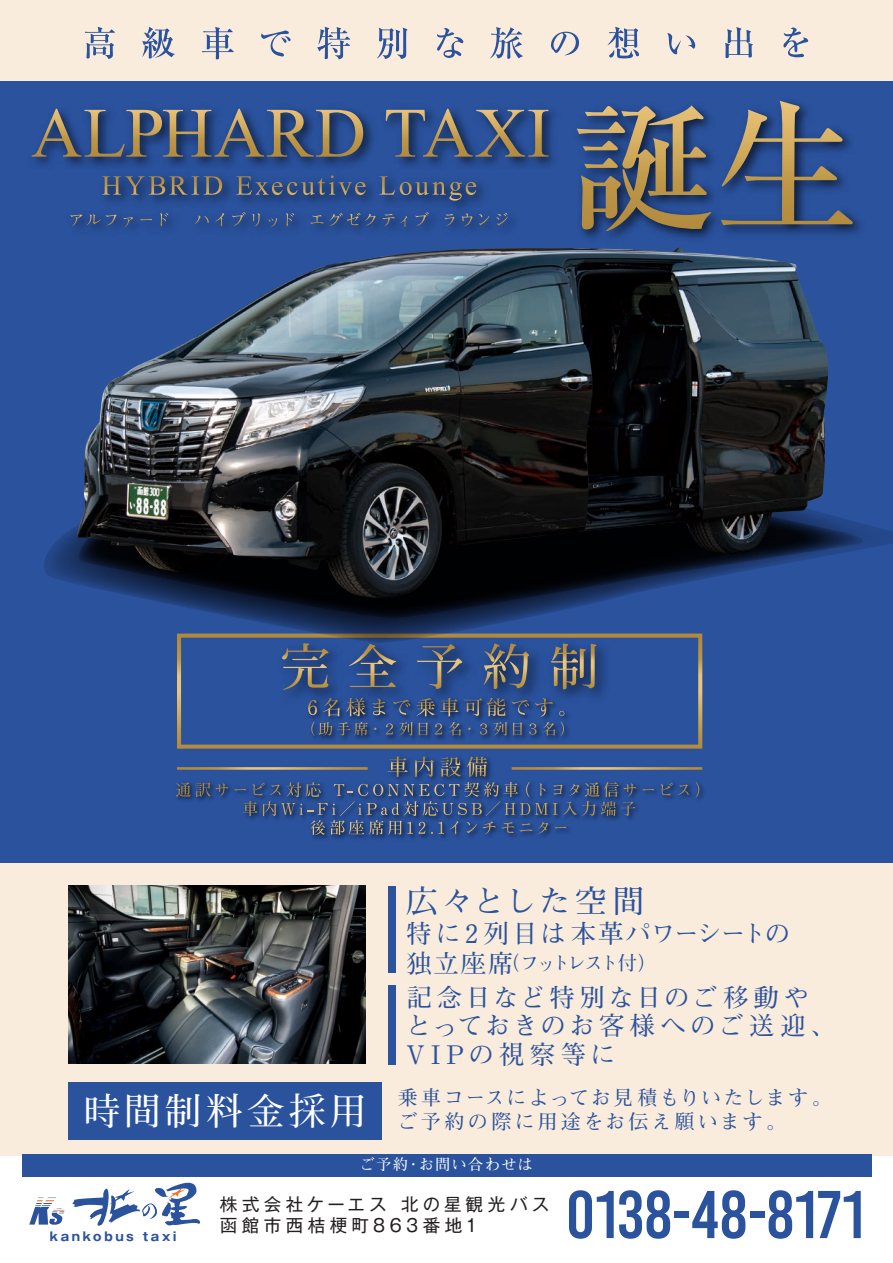
<style>
.page{position:relative;width:893px;height:1263px;background:#fff}
.page>*{position:absolute;margin:0;border:0;box-sizing:border-box;transform-origin:0 0}
.t1{font:67.35px "Bebas Kai";letter-spacing:.005em;color:#2a529d}
.t2{font:700 31.8px "Futo Min A101 Pro";letter-spacing:.09em;color:#2a529d}
.t3{font:700 25.5px/28.5px "Futo Min A101 Pro";letter-spacing:.16em;color:#2a529d}
.t4{font:700 25.5px "Futo Min A101 Pro";letter-spacing:.07em;color:#2a529d}
.t5{font:700 20.1px/24.2px "Futo Min A101 Pro";letter-spacing:.125em;color:#2a529d}
.t6{font:700 19.2px "Futo Min A101 Pro";letter-spacing:-.155em;color:#2a529d}
.t7{font:17.55px/21px "Gothic MB101";letter-spacing:.25em;color:#231f20}
.t8{font:700 15.3px "Futo Min A101 Pro";letter-spacing:.075em;color:#fff}
.t9{font:700 12.15px "Gothic MB101";letter-spacing:.22em;color:#2a529d}
.s1{font-size:25.5px}
</style>
<div class="page">
<div style="left:0;top:720px;width:893px;height:436px;background:#f9ecdc"></div>
<div style="left:0;top:0;width:893px;height:129px;background:#f9ecdc"></div>
<div style="left:0;top:81px;width:893px;height:781px;background:#2a529d"></div>
<img style="left:177px;top:782px;width:527px;height:57px">
<svg style="left:176px;top:782px;width:52px;height:15px"></svg>
<svg style="left:661px;top:783px;width:28px;height:12px"></svg>
<svg style="left:696px;top:782px;width:3px;height:15px"></svg>
<svg style="left:234px;top:756px;width:402px;height:79px"></svg>
<svg style="left:379px;top:196px;width:97px;height:5px"></svg>
<img style="left:76px;top:203px;width:438px;height:29px">
<svg style="left:70px;top:214px;width:47px;height:12px"></svg>
<svg style="left:124px;top:217px;width:9px;height:10px"></svg>
<svg style="left:140px;top:219px;width:12px;height:2px"></svg>
<svg style="left:160px;top:213px;width:8px;height:13px"></svg>
<svg style="left:195px;top:216px;width:14px;height:8px"></svg>
<svg style="left:215px;top:213px;width:9px;height:13px"></svg>
<svg style="left:232px;top:212px;width:14px;height:14px"></svg>
<svg style="left:252px;top:213px;width:8px;height:13px"></svg>
<svg style="left:268px;top:218px;width:9px;height:9px"></svg>
<svg style="left:286px;top:213px;width:8px;height:13px"></svg>
<svg style="left:310px;top:213px;width:66px;height:13px"></svg>
<svg style="left:382px;top:214px;width:25px;height:13px"></svg>
<svg style="left:415px;top:212px;width:14px;height:14px"></svg>
<svg style="left:444px;top:214px;width:11px;height:12px"></svg>
<svg style="left:462px;top:213px;width:11px;height:13px"></svg>
<svg style="left:479px;top:214px;width:10px;height:11px"></svg>
<svg style="left:496px;top:213px;width:12px;height:13px"></svg>
<img style="left:31px;top:108px;width:523px;height:88px">
<svg style="left:32px;top:109px;width:331px;height:48px"></svg>
<svg style="left:386px;top:109px;width:162px;height:48px"></svg>
<img style="left:576px;top:128px;width:285px;height:111px">
<svg style="left:577px;top:105px;width:134px;height:126px"></svg>
<svg style="left:721px;top:101px;width:132px;height:124px"></svg>
<svg style="left:85px;top:27px;width:30px;height:32px"></svg>
<svg style="left:142px;top:27px;width:33px;height:32px"></svg>
<svg style="left:202px;top:27px;width:32px;height:32px"></svg>
<svg style="left:261px;top:31px;width:30px;height:25px"></svg>
<svg style="left:317px;top:27px;width:33px;height:32px"></svg>
<svg style="left:377px;top:28px;width:30px;height:31px"></svg>
<svg style="left:437px;top:28px;width:26px;height:30px"></svg>
<svg style="left:490px;top:27px;width:33px;height:32px"></svg>
<svg style="left:551px;top:32px;width:28px;height:23px"></svg>
<svg style="left:608px;top:27px;width:31px;height:31px"></svg>
<svg style="left:667px;top:33px;width:28px;height:21px"></svg>
<svg style="left:725px;top:27px;width:28px;height:31px"></svg>
<svg style="left:783px;top:28px;width:25px;height:29px"></svg>
<div style="left:22px;top:1154px;width:850px;height:22px;background:#2a529d"></div>
<svg style="left:29px;top:1197px;width:35px;height:28px"></svg>
<svg style="left:72px;top:1182px;width:128px;height:44px"></svg>
<svg style="left:177px;top:643px;width:525px;height:106px"></svg>
<img style="left:270px;top:643px;width:349px;height:70px">
<svg style="left:282px;top:643px;width:46px;height:47px"></svg>
<svg style="left:349px;top:644px;width:47px;height:43px"></svg>
<svg style="left:417px;top:644px;width:45px;height:45px"></svg>
<svg style="left:484px;top:643px;width:45px;height:46px"></svg>
<svg style="left:551px;top:643px;width:45px;height:46px;background:#5f6671"></svg>
<hr style="left:177px;top:767px;width:191px;height:3px;background:#fff">
<hr style="left:512px;top:767px;width:190px;height:3px;background:#fff">
<div style="left:68px;top:1082px;width:314px;height:57px;background:#2a529d"></div>
<img style="left:69px;top:886px;width:297px;height:178px">
<div style="left:389px;top:886px;width:7px;height:87px;background:#2a529d"></div>
<div style="left:389px;top:985px;width:7px;height:80px;background:#2a529d"></div>
<svg style="left:44px;top:524px;width:849px;height:119px"></svg>
<svg style="left:79px;top:514px;width:784px;height:104px"></svg>
<img style="left:76px;top:247px;width:752px;height:351px">
<h2 class="t2" style="left:406px;top:876px;width:240px">広々とした空間</h2>
<p class="t4" style="left:406px;top:913px;width:386px">特に2列目は本革パワーシートの</p>
<p class="t6" style="left:406px;top:948px;width:252px"><span class="s1">独立座席</span>（フットレスト付）</p>
<p class="t3" style="left:406px;top:979px;width:431px">記念日など特別な日のご移動やとっておきのお客様へのご送迎、<br>VIPの視察等に</p>
<p class="t5" style="left:83px;top:1083px;width:751px;text-indent:315px">乗車コースによってお見積もりいたします。<sup>時間制料金採用</sup> ご予約の際に用途をお伝え願います。</p>
<p class="t9" style="left:50px;top:1228px;width:128px">kankobus taxi</p>
<p class="t8" style="left:360px;top:1152px;width:174px">ご予約・お問い合わせは</p>
<p class="t7" style="left:220px;top:1192px;width:331px">株式会社ケーエス 北の星観光バス函館市西桔梗町863番地1</p>
<h1 class="t1" style="left:566px;top:1178px;width:301px">0138-48-8171</h1>
</div>
